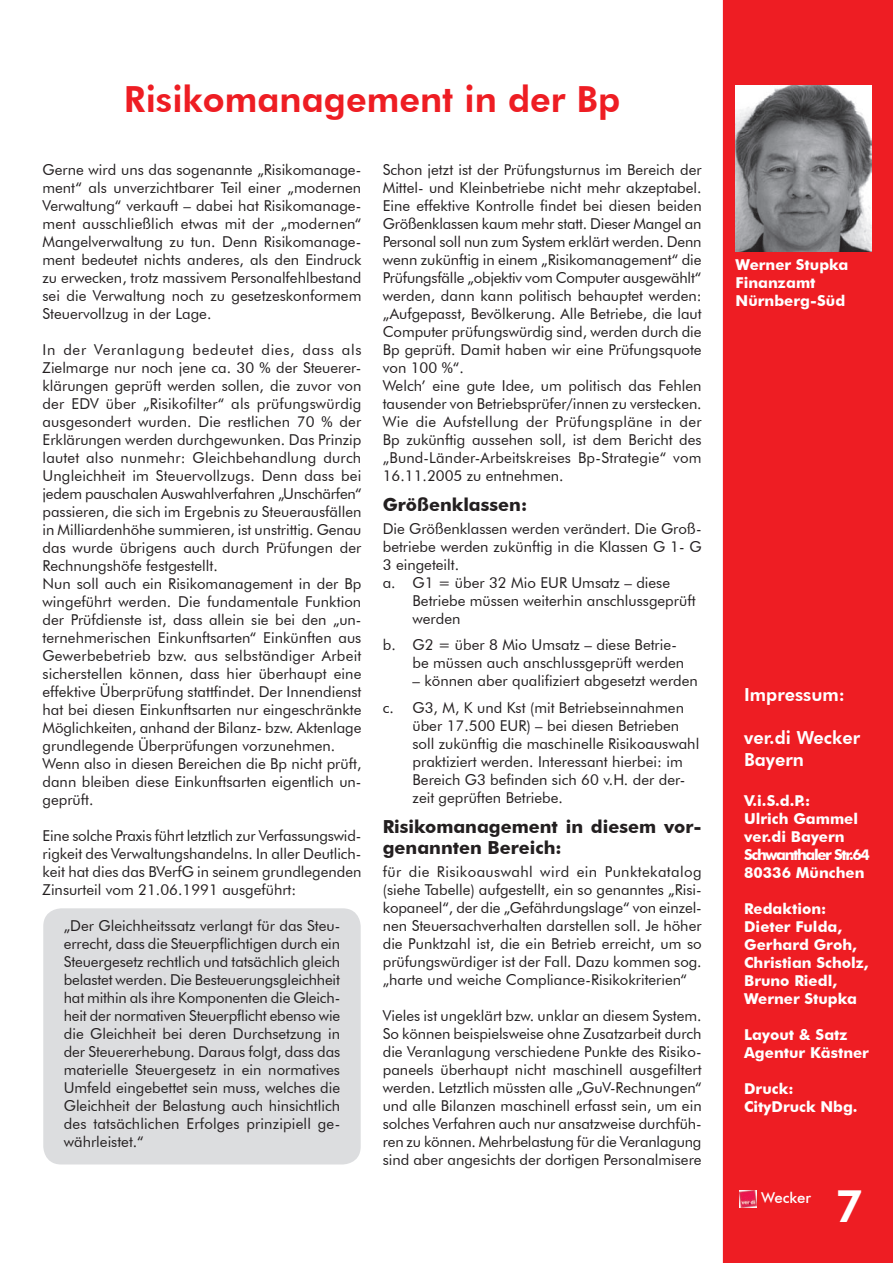
<style>
.page{position:relative;width:893px;height:1263px;background:#fff}
.page>*{position:absolute;margin:0;border:0;box-sizing:border-box;transform-origin:0 0}
.t1{font:800 45px "Futura BT";color:#fff}
.t2{font:800 36px "Futura BT";color:#ee1d23}
.t3{font:700 18px/21.6px "Futura BT";color:#231f20}
.t4{font:800 18px/21.6px "Futura BT";color:#fff}
.t5{font:15px/18px "Futura BT";color:#231f20}
.t6{font:700 15px/18px "Futura BT";color:#fff}
.t7{font:500 15px "Futura BT";color:#fff}
</style>
<div class="page">
<div style="left:43px;top:908px;width:318px;height:256px;background:#dcdddf"></div>
<div style="left:723px;top:0;width:170px;height:1263px;background:#ee1d23"></div>
<img style="left:740px;top:1190px;width:17px;height:17px">
<img style="left:736px;top:85px;width:136px;height:167px">
<h2 class="t2" style="left:124px;top:78px;width:498px">Risikomanagement in der Bp</h2>
<p class="t5" style="left:43px;top:161px;width:320px;text-align:justify">Gerne wird uns das sogenannte „Risikomanage&shy;ment“ als unverzichtbarer Teil einer „modernen Verwaltung“ verkauft – dabei hat Risikomanage&shy;ment ausschließlich etwas mit der „modernen“ Mangelverwaltung zu tun. Denn Risikomanage&shy;ment bedeutet nichts anderes, als den Eindruck zu erwecken, trotz massivem Personalfehlbestand sei die Verwaltung noch zu gesetzeskonformem Steuervollzug in der Lage.</p>
<p class="t5" style="left:43px;top:341px;width:320px">In der Veranlagung bedeutet dies, dass als Zielmarge nur noch jene ca. 30 % der Steuerer&shy;klärungen geprüft werden sollen, die zuvor von der EDV über „Risikofilter“ als prüfungswürdig ausgesondert wurden. Die restlichen 70 % der Erklärungen werden durchgewunken. Das Prinzip lautet also nunmehr: Gleichbehandlung durch Ungleichheit im Steuervollzugs. Denn dass bei jedem pauschalen Auswahlverfahren „Unschärfen“ passieren, die sich im Ergebnis zu Steuerausfällen in Milliardenhöhe summieren, ist unstrittig. Genau das wurde übrigens auch durch Prüfungen der Rechnungshöfe festgestellt.<br>Nun soll auch ein Risikomanagement in der Bp wingeführt werden. Die fundamentale Funktion der Prüfdienste ist, dass allein sie bei den „un&shy;ternehmerischen Einkunftsarten“ Einkünften aus Gewerbebetrieb bzw. aus selbständiger Arbeit sicherstellen können, dass hier überhaupt eine effektive Überprüfung stattfindet. Der Innendienst hat bei diesen Einkunftsarten nur eingeschränkte Möglichkeiten, anhand der Bilanz- bzw. Aktenlage grundlegende Überprüfungen vorzunehmen.<br>Wenn also in diesen Bereichen die Bp nicht prüft, dann bleiben diese Einkunftsarten eigentlich un&shy;geprüft.</p>
<p class="t5" style="left:43px;top:827px;width:321px;text-align:justify">Eine solche Praxis führt letztlich zur Verfassungswid&shy;rigkeit des Verwaltungshandelns. In aller Deutlich&shy;keit hat dies das BVerfG in seinem grundlegenden Zinsurteil vom 21.06.1991 ausgeführt:</p>
<p class="t5" style="left:64px;top:917px;width:278px;text-align:justify">„Der Gleichheitssatz verlangt für das Steu&shy;errecht, dass die Steuerpflichtigen durch ein Steuergesetz rechtlich und tatsächlich gleich belastet werden. Die Besteuerungsgleichheit hat mithin als ihre Komponenten die Gleich&shy;heit der normativen Steuerpflicht ebenso wie die Gleichheit bei deren Durchsetzung in der Steuererhebung. Daraus folgt, dass das materielle Steuergesetz in ein normatives Umfeld eingebettet sein muss, welches die Gleichheit der Belastung auch hinsichtlich des tatsächlichen Erfolges prinzipiell ge&shy;währleistet.“</p>
<p class="t5" style="left:383px;top:161px;width:320px">Schon jetzt ist der Prüfungsturnus im Bereich der Mittel- und Kleinbetriebe nicht mehr akzeptabel.<br>Eine effektive Kontrolle findet bei diesen beiden Größenklassen kaum mehr statt. Dieser Mangel an Personal soll nun zum System erklärt werden. Denn wenn zukünftig in einem „Risikomanagement“ die Prüfungsfälle „objektiv vom Computer ausgewählt“ werden, dann kann politisch behauptet werden: „Aufgepasst, Bevölkerung. Alle Betriebe, die laut Computer prüfungswürdig sind, werden durch die Bp geprüft. Damit haben wir eine Prüfungsquote von 100 %“.<br>Welch’ eine gute Idee, um politisch das Fehlen tausender von Betriebsprüfer/innen zu verstecken.<br>Wie die Aufstellung der Prüfungspläne in der Bp zukünftig aussehen soll, ist dem Bericht des „Bund-Länder-Arbeitskreises Bp-Strategie“ vom 16.11.2005 zu entnehmen.</p>
<p class="t3" style="left:383px;top:494px;width:146px">Größenklassen:</p>
<p class="t5" style="left:383px;top:519px;width:320px">Die Größenklassen werden verändert. Die Groß&shy;betriebe werden zukünftig in die Klassen G 1- G 3 eingeteilt.<br>a. G1 = über 32 Mio EUR Umsatz – diese</p>
<p class="t5" style="left:412px;top:591px;width:284px">Betriebe müssen weiterhin anschlussgeprüft werden</p>
<p class="t5" style="left:412px;top:636px;width:273px;text-indent:-30px">b. G2 = über 8 Mio Umsatz – diese Betrie&shy;be müssen auch anschlussgeprüft werden</p>
<p class="t5" style="left:383px;top:667px;width:317px;line-height:26.5px;text-indent:30px">– können aber qualifiziert abgesetzt werden c. G3, M, K und Kst (mit Betriebseinnahmen</p>
<p class="t5" style="left:412px;top:716px;width:288px">über 17.500 EUR) – bei diesen Betrieben soll zukünftig die maschinelle Risikoauswahl praktiziert werden. Interessant hierbei: im Bereich G3 befinden sich 60 v.H. der der&shy;zeit geprüften Betriebe.</p>
<p class="t3" style="left:383px;top:815px;width:320px">Risikomanagement in diesem vor&shy;genannten Bereich:</p>
<p class="t5" style="left:383px;top:862px;width:320px;text-align:justify">für die Risikoauswahl wird ein Punktekatalog (siehe Tabelle) aufgestellt, ein so genanntes „Risi&shy;kopaneel“, der die „Gefährdungslage“ von einzel&shy;nen Steuersachverhalten darstellen soll. Je höher die Punktzahl ist, die ein Betrieb erreicht, um so prüfungswürdiger ist der Fall. Dazu kommen sog. „harte und weiche Compliance-Risikokriterien“</p>
<p class="t5" style="left:383px;top:1006px;width:320px;text-align:justify">Vieles ist ungeklärt bzw. unklar an diesem System.<br>So können beispielsweise ohne Zusatzarbeit durch die Veranlagung verschiedene Punkte des Risiko&shy;paneels überhaupt nicht maschinell ausgefiltert werden. Letztlich müssten alle „GuV-Rechnungen“ und alle Bilanzen maschinell erfasst sein, um ein solches Verfahren auch nur ansatzweise durchfüh&shy;ren zu können. Mehrbelastung für die Veranlagung sind aber angesichts der dortigen Personalmisere</p>
<p class="t6" style="left:736px;top:255px;width:114px">Werner Stupka<br>Finanzamt<br>Nürnberg-Süd</p>
<p class="t4" style="left:744px;top:684px;width:102px">Impressum:</p>
<p class="t4" style="left:744px;top:727px;width:117px">ver.di Wecker<br>Bayern</p>
<p class="t6" style="left:744px;top:791px;width:127px">V.i.S.d.P.:<br>Ulrich Gammel ver.di Bayern<br>Schwanthaler Str.64<br>80336 München</p>
<p class="t6" style="left:744px;top:899px;width:126px">Redaktion:<br>Dieter Fulda,<br>Gerhard Groh,<br>Christian Scholz,<br>Bruno Riedl,<br>Werner Stupka</p>
<p class="t6" style="left:744px;top:1025px;width:126px">Layout &amp; Satz<br>Agentur Kästner</p>
<p class="t6" style="left:744px;top:1079px;width:115px">Druck:<br>CityDruck Nbg.</p>
<p class="t7" style="left:761px;top:1188px;width:52px">Wecker</p>
<h1 class="t1" style="left:836px;top:1178px;width:29px">7</h1>
</div>
